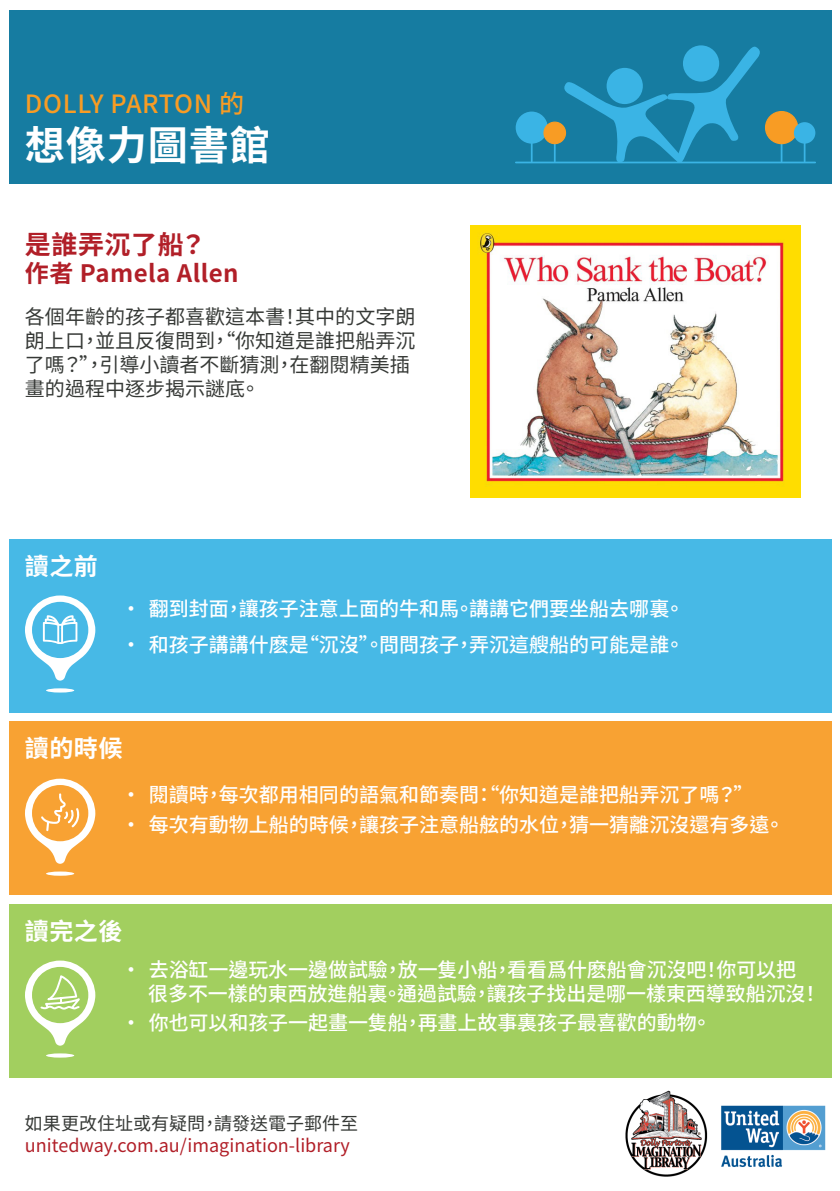
<style>
.page{position:relative;width:840px;height:1191px;background:#fff}
.page>*{position:absolute;margin:0;border:0;box-sizing:border-box;transform-origin:0 0}
.t1{font:700 40.2px "Noto Sans TC";letter-spacing:.02em;color:#fff}
.t2{font:700 26px "Noto Sans TC";letter-spacing:.02em;color:#b11f28}
.t3{font:500 25px "Noto Sans TC";letter-spacing:.025em;color:#f89c24}
.t4{font:700 24px "Noto Sans TC";letter-spacing:.02em;color:#b11f28}
.t5{font:700 24px "Noto Sans TC";letter-spacing:.02em;color:#fff}
.t6{font:500 20px/24px "Noto Sans TC";color:#fff}
.t7{font:20px/24px "Noto Sans TC";color:#363936}
.t8{font:18px "Noto Sans TC";color:#b11f28}
.t9{font:18px "Noto Sans TC";color:#363936}
.s1{font-family:"Noto Sans SC"}
</style>
<div class="page">
<div style="left:9px;top:539px;width:822px;height:174px;background:#47b9e6"></div>
<div style="left:9px;top:10px;width:822px;height:174px;background:#167ca1"></div>
<div style="left:9px;top:721px;width:822px;height:174px;background:#f8a233"></div>
<div style="left:9px;top:903px;width:822px;height:174px;background:#a2cf5f"></div>
<hr style="left:515px;top:162px;width:299px;height:1px;background:#3ab4e5">
<hr style="left:530px;top:128px;width:2px;height:34px;background:#3ab4e5">
<hr style="left:553px;top:128px;width:2px;height:34px;background:#3ab4e5">
<div style="left:515px;top:112px;width:32px;height:32px;background:#3ab4e5;border-radius:50%"></div>
<div style="left:543px;top:122px;width:22px;height:22px;background:#f89c24;border-radius:50%"></div>
<div style="left:543px;top:122px;width:22px;height:22px;border:1px solid #f89c24;border-radius:50%"></div>
<hr style="left:780px;top:128px;width:2px;height:34px;background:#3ab4e5">
<hr style="left:803px;top:128px;width:2px;height:34px;background:#3ab4e5">
<div style="left:765px;top:112px;width:32px;height:32px;background:#f89c24;border-radius:50%"></div>
<div style="left:764px;top:111px;width:33px;height:33px;border:1px solid #f89c24;border-radius:50%"></div>
<div style="left:793px;top:122px;width:21px;height:22px;background:#3ab4e5;border-radius:50%"></div>
<svg style="left:560px;top:45px;width:203px;height:119px"></svg>
<div style="left:606px;top:68px;width:36px;height:36px;background:#3ab4e5;border-radius:50%"></div>
<img style="left:470px;top:226px;width:329px;height:271px">
<img style="left:625px;top:1090px;width:201px;height:87px">
<svg style="left:25px;top:595px;width:70px;height:97px"></svg>
<svg style="left:25px;top:778px;width:70px;height:97px"></svg>
<svg style="left:25px;top:960px;width:70px;height:97px"></svg>
<p class="t3" style="left:25px;top:90px;width:221px">DOLLY PARTON 的</p>
<p class="t1" style="left:25px;top:123px;width:246px">想像力圖書館</p>
<p class="t2" style="left:25px;top:230px;width:183px">是誰弄沉了船？</p>
<p class="t4" style="left:25px;top:259px;width:215px">作者 Pamela Allen</p>
<p class="t7" style="left:25px;top:305px;width:391px">各個年齡的孩子都喜歡這本書！其中的文字朗朗上口，並且反復問到，“你知道是誰把船弄沉了嗎？”，引導小讀者不斷猜測，在翻閱精美插畫的過程中逐步揭示謎底。</p>
<p class="t5" style="left:25px;top:552px;width:74px">讀之前</p>
<p class="t6" style="left:121px;top:597px;width:564px">• 翻到封面，讓孩子注意上面的牛和馬。講講它們要坐船去哪裏。</p>
<p class="t6" style="left:121px;top:632px;width:564px">• 和孩子講講什麽是“沉沒”。問問孩子，弄沉這艘船的可能是誰。</p>
<p class="t5" style="left:25px;top:735px;width:99px">讀的時候</p>
<p class="t6" style="left:121px;top:783px;width:633px">• 閱讀時，每次都用相同的語氣和節奏問：“你知道是誰把船弄沉了嗎？”</p>
<p class="t6" style="left:121px;top:813px;width:664px">• 每次有動物上船的時候，讓孩子注意船舷的水位，猜一猜離沉沒還有多遠。</p>
<p class="t5" style="left:25px;top:917px;width:99px">讀完之後</p>
<p class="t6" style="left:148px;top:957px;width:673px;text-indent:-27px">• 去浴缸一邊玩水一邊做試驗，放一隻小船，看看<span class="s1">爲</span>什麽船會沉沒吧！你可以把很多不一樣的東西放進船裏。通過試驗，讓孩子找出是哪一樣東西導致船沉沒！</p>
<p class="t6" style="left:121px;top:1011px;width:591px">• 你也可以和孩子一起畫一隻船，再畫上故事裏孩子最喜歡的動物。</p>
<p class="t9" style="left:25px;top:1113px;width:334px">如果更改住址或有疑問，請發送電子郵件至</p>
<p class="t8" style="left:25px;top:1135px;width:326px">unitedway.com.au/imagination-library</p>
</div>
